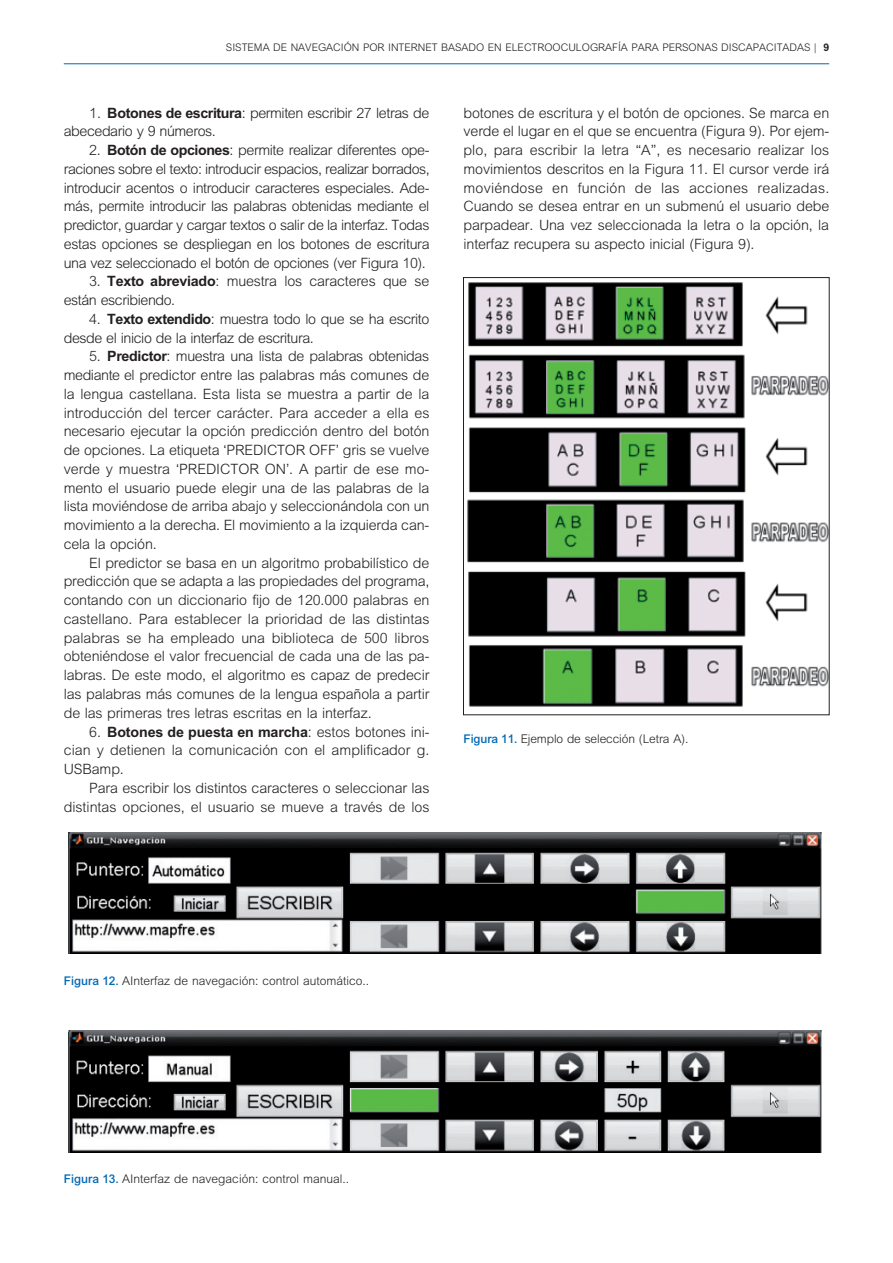
<style>
.page{position:relative;width:893px;height:1263px;background:#fff}
.page>*{position:absolute;margin:0;border:0;box-sizing:border-box;transform-origin:0 0}
.t1{font:300 14.25px/18.8px "M Arial";letter-spacing:-.01em;color:#231f20;text-align:justify}
.t2{font:300 14.25px/18.8px "M Arial";letter-spacing:-.03em;color:#231f20}
.t3{font:300 12px "M Arial";color:#231f20}
.t4{font:300 10.5px "M Arial";color:#231f20}
.s1{font-weight:700}
.s2{font-family:"Arial";font-weight:500;color:#0168b3}
</style>
<div class="page">
<hr style="left:64px;top:63px;width:765px;height:1px;background:#0168b3">
<img style="left:467px;top:282px;width:361px;height:425px">
<img style="left:69px;top:832px;width:752px;height:122px">
<img style="left:69px;top:1030px;width:752px;height:122px">
<p class="t4" style="left:226px;top:41px;width:314px">SISTEMA DE NAVEGACIÓN POR INTERN ET BASADO EN ELECTROO</p>
<p class="t4" style="left:561px;top:41px;width:24px">CULOGR</p>
<p class="t4" style="left:605px;top:41px;width:78px">AFÍA PARA PERSON</p>
<p class="t4" style="left:704px;top:41px;width:126px">AS DISCAPACITADAS | <span class="s1">9</span></p>
<p class="t2" style="left:64px;top:103px;width:367px;text-indent:26px">1. <span class="s1">Botones de escritura</span>: permiten escribir 27 letras de abecedario y 9 números.</p>
<p class="t1" style="left:64px;top:141px;width:367px;text-indent:26px">2. <span class="s1">Botón de opciones</span>: permite realizar diferentes ope&shy;raciones sobre el texto: introducir espacios, realizar borrados, introducir acentos o introducir caracteres especiales. Ade&shy;más, permite introducir las palabras obtenidas mediante el predictor, guardar y cargar textos o salir de la interfaz. Todas estas opciones se despliegan en los botones de escritura una vez seleccionado el botón de opciones (ver Figura 10).</p>
<p class="t1" style="left:64px;top:272px;width:367px;text-indent:26px">3. <span class="s1">Texto abreviado</span>: muestra los caracteres que se están escribiendo.</p>
<p class="t2" style="left:64px;top:309px;width:367px;text-indent:26px">4. <span class="s1">Texto extendido</span>: muestra todo lo que se ha escrito desde el inicio de la interfaz de escritura.</p>
<p class="t1" style="left:64px;top:347px;width:367px;text-indent:26px">5. <span class="s1">Predictor</span>: muestra una lista de palabras obtenidas mediante el predictor entre las palabras más comunes de la lengua castellana. Esta lista se muestra a partir de la introducción del tercer carácter. Para acceder a ella es necesario ejecutar la opción predicción dentro del botón de opciones. La etiqueta ‘PREDICTOR</p>
<p class="t1" style="left:309px;top:441px;width:122px">OFF’ gris se vuelve</p>
<p class="t1" style="left:64px;top:459px;width:178px">verde y muestra ‘PREDICTOR</p>
<p class="t1" style="left:64px;top:459px;width:367px;text-indent:201px">ON ’. A partir de ese mo&shy;mento el usuario puede elegir una de las palabras de la lista moviéndose de arriba abajo y seleccionándola con un movimiento a la derecha. El movimiento a la izquierda can&shy;cela la opción.</p>
<p class="t1" style="left:64px;top:553px;width:367px;text-indent:26px">El predictor se basa en un algoritmo probabilístico de predicción que se adapta a las propiedades del programa, contando con un diccionario fijo de 120.000 palabras en castellano. Para establecer la prioridad de las distintas palabras se ha empleado una biblioteca de 500 libros obteniéndose el valor frecuencial de cada una de las pa&shy;labras. De este modo, el algoritmo es capaz de predecir las palabras más comunes de la lengua española a partir de las primeras tres letras escritas en la interfaz.</p>
<p class="t1" style="left:64px;top:722px;width:367px;text-indent:26px">6. <span class="s1">Botones de puesta en marcha</span>: estos botones ini&shy;cian y detienen la comunicación con el amplificador g.<br>USBamp.</p>
<p class="t1" style="left:64px;top:778px;width:367px;text-align:right">Para escribir los distintos caracteres o seleccionar las distintas opciones, el usuario se mueve a través de los</p>
<p class="t1" style="left:464px;top:103px;width:367px">botones de escritura y el botón de opciones. Se marca en verde el lugar en el que se encuentra (Figura 9). Por ejem&shy;plo, para escribir la letra “A”, es necesario realizar los movimientos descritos en la Figura 11. El cursor verde irá moviéndose en función de las acciones realizadas.<br>Cuando se desea entrar en un submenú el usuario debe parpadear. Una vez seleccionada la letra o la opción, la interfaz recupera su aspecto inicial (Figura 9).</p>
<p class="t3" style="left:463px;top:732px;width:226px"><span class="s2">Figura 11.</span> Ejemplo de selección (Letra A).</p>
<p class="t3" style="left:64px;top:974px;width:307px"><span class="s2">Figura 12.</span> AInterfaz de navegación: control automático..</p>
<p class="t3" style="left:64px;top:1172px;width:287px"><span class="s2">Figura 13.</span> AInterfaz de navegación: control manual..</p>
</div>
